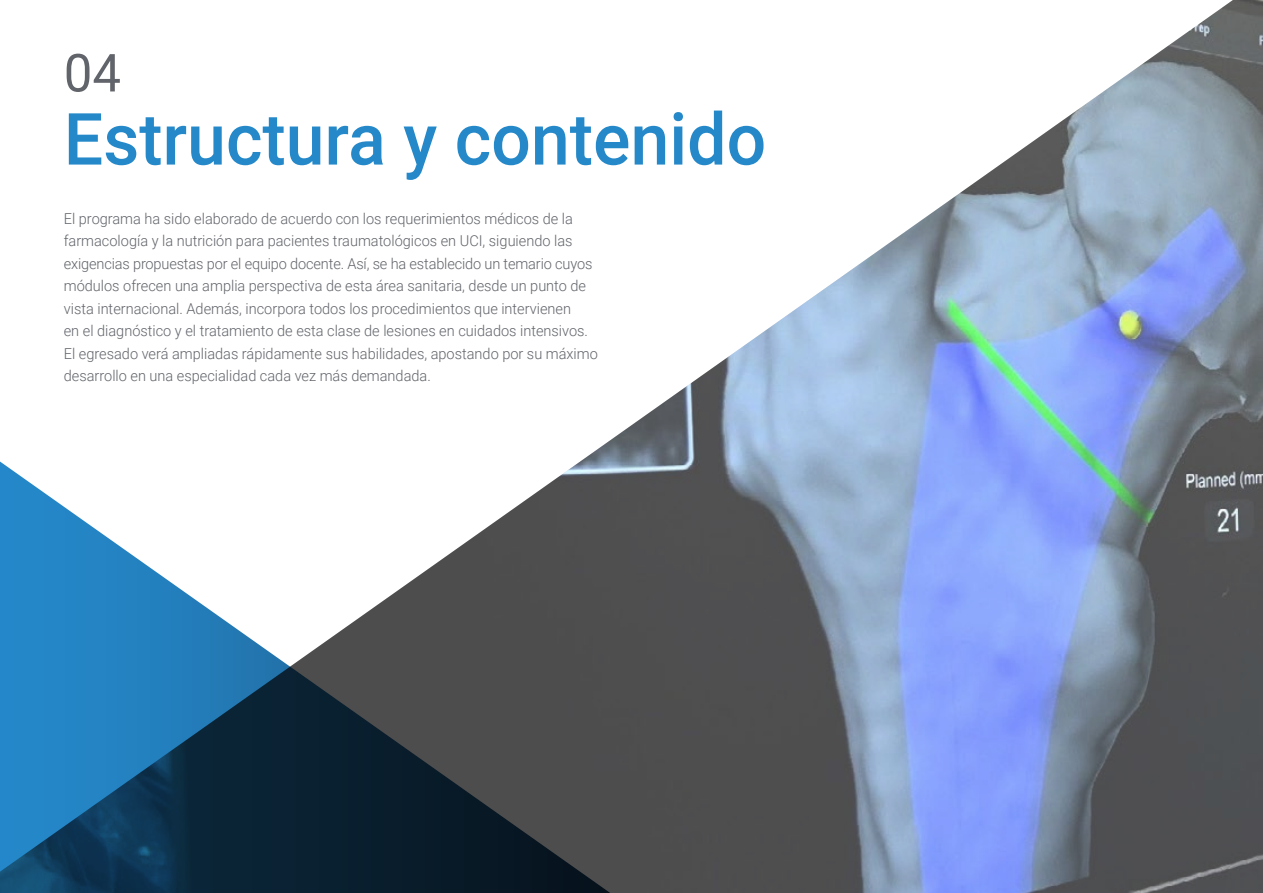
<style>
.page{position:relative;width:1263px;height:893px;background:#fff}
.page>*{position:absolute;margin:0;border:0;box-sizing:border-box;transform-origin:0 0}
.t1{font:500 72px "Roboto";color:#2488c9}
.t2{font:52.5px "Roboto";color:#61646a}
.t3{font:300 15px/22.5px "Roboto";color:#61646a}
</style>
<div class="page">
<img style="left:602px;top:0;width:661px;height:893px">
<svg style="left:0;top:446px;width:640px;height:447px"></svg>
<h2 class="t2" style="left:64px;top:36px;width:59px">04</h2>
<h1 class="t1" style="left:64px;top:89px;width:704px">Estructura y contenido</h1>
<p class="t3" style="left:64px;top:207px;width:536px">El programa ha sido elaborado de acuerdo con los requerimientos médicos de la farmacología y la nutrición para pacientes traumatológicos en UCI, siguiendo las exigencias propuestas por el equipo docente. Así, se ha establecido un temario cuyos módulos ofrecen una amplia perspectiva de esta área sanitaria, desde un punto de vista internacional. Además, incorpora todos los procedimientos que intervienen<br>en el diagnóstico y el tratamiento de esta clase de lesiones en cuidados intensivos.<br>El egresado verá ampliadas rápidamente sus habilidades, apostando por su máximo desarrollo en una especialidad cada vez más demandada.</p>
</div>
